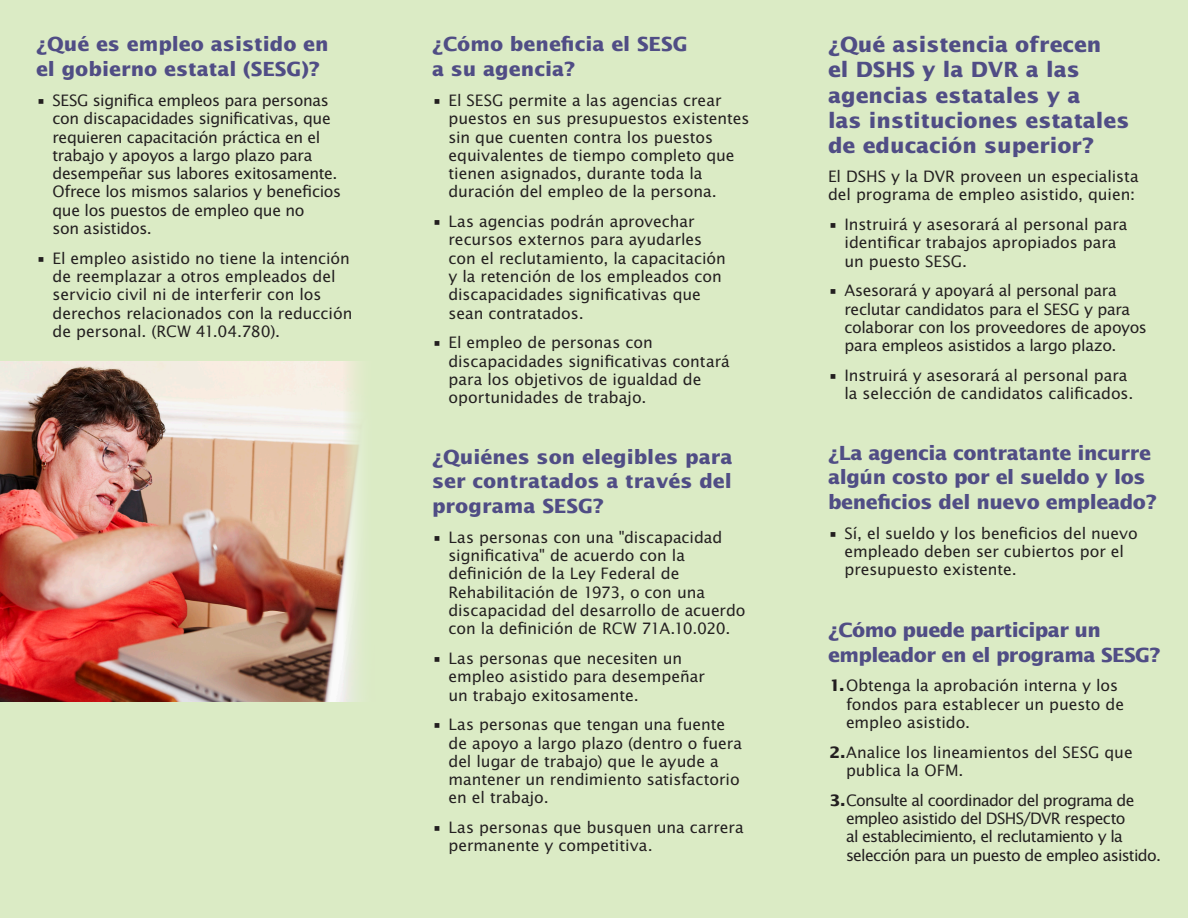
<style>
.page{position:relative;width:1188px;height:918px;background:#dbebc5}
.page>*{position:absolute;margin:0;border:0;box-sizing:border-box;transform-origin:0 0}
.t1{font:700 21px/25.2px "Lucida Sans Std";color:#504d85}
.t2{font:700 19.5px/25.2px "Lucida Sans Std";color:#504d85}
.t3{font:700 19.5px/23.4px "Lucida Sans Std";letter-spacing:-.02em;color:#504d85}
.t4{font:700 19.5px/25.2px "Lucida Sans Std";letter-spacing:-.03em;color:#504d85}
.t5{font:15.75px/18.3px "Lucida Sans Std";letter-spacing:-.01em;color:#231f20}
.t6{font:15.75px/18.3px "Lucida Sans Std";letter-spacing:-.045em;color:#231f20}
.s1{font-weight:700}
</style>
<div class="page">
<img style="left:0;top:362px;width:343px;height:340px">
<p class="t2" style="left:36px;top:32px;width:294px">¿Qué es empleo asistido en el gobierno estatal (SESG)?</p>
<p class="t5" style="left:52px;top:91px;width:290px;text-indent:-16px">• SESG significa empleos para personas con discapacidades significativas, que requieren capacitación práctica en el trabajo y apoyos a largo plazo para desempeñar sus labores exitosamente.<br>Ofrece los mismos salarios y beneficios que los puestos de empleo que no<br>son asistidos.</p>
<p class="t5" style="left:52px;top:249px;width:301px;text-indent:-16px">• El empleo asistido no tiene la intención de reemplazar a otros empleados del servicio civil ni de interferir con los derechos relacionados con la reducción de personal. (RCW 41.04.780).</p>
<p class="t2" style="left:432px;top:32px;width:257px">¿Cómo beneficia el SESG a su agencia?</p>
<p class="t5" style="left:448px;top:91px;width:303px;text-indent:-16px">• El SESG permite a las agencias crear puestos en sus presupuestos existentes sin que cuenten contra los puestos equivalentes de tiempo completo que tienen asignados, durante toda la duración del empleo de la persona.</p>
<p class="t5" style="left:448px;top:213px;width:279px;text-indent:-16px">• Las agencias podrán aprovechar recursos externos para ayudarles con el reclutamiento, la capacitación y la retención de los empleados con discapacidades significativas que sean contratados.</p>
<p class="t5" style="left:448px;top:334px;width:283px;text-indent:-16px">• El empleo de personas con discapacidades significativas contará para los objetivos de igualdad de oportunidades de trabajo.</p>
<p class="t2" style="left:432px;top:446px;width:302px;line-height:23.4px">¿Quiénes son elegibles para ser contratados a través del</p>
<p class="t2" style="left:432px;top:494px;width:174px">programa SESG?</p>
<p class="t5" style="left:448px;top:528px;width:299px;text-indent:-16px">• Las personas con una "discapacidad significativa" de acuerdo con la definición de la Ley Federal de Rehabilitación de 1973, o con una discapacidad del desarrollo de acuerdo con la definición de RCW 71A.10.020.</p>
<p class="t5" style="left:448px;top:649px;width:258px;text-indent:-16px">• Las personas que necesiten un empleo asistido para desempeñar un trabajo exitosamente.</p>
<p class="t5" style="left:448px;top:716px;width:295px;text-indent:-16px">• Las personas que tengan una fuente de apoyo a largo plazo (dentro o fuera del lugar de trabajo) que le ayude a mantener un rendimiento satisfactorio en el trabajo.</p>
<p class="t5" style="left:448px;top:819px;width:297px;text-indent:-16px">• Las personas que busquen una carrera permanente y competitiva.</p>
<p class="t1" style="left:828px;top:33px;width:303px">¿Qué asistencia ofrecen<br>el DSHS y la DVR a las agencias estatales y a<br>las instituciones estatales de educación superior?</p>
<p class="t5" style="left:828px;top:168px;width:312px">El DSHS y la DVR proveen un especialista del programa de empleo asistido, quien:</p>
<p class="t5" style="left:844px;top:216px;width:285px;text-indent:-16px">• Instruirá y asesorará al personal para identificar trabajos apropiados para un puesto SESG.</p>
<p class="t5" style="left:844px;top:282px;width:304px;text-indent:-16px">• Asesorará y apoyará al personal para reclutar candidatos para el SESG y para colaborar con los proveedores de apoyos para empleos asistidos a largo plazo.</p>
<p class="t5" style="left:844px;top:366px;width:290px;text-indent:-16px">• Instruirá y asesorará al personal para la selección de candidatos calificados.</p>
<p class="t3" style="left:828px;top:442px;width:325px">¿La agencia contratante incurre algún costo por el sueldo y los</p>
<p class="t3" style="left:828px;top:491px;width:330px">beneficios del nuevo empleado?</p>
<p class="t5" style="left:844px;top:524px;width:295px;text-indent:-16px">• Sí, el sueldo y los beneficios del nuevo empleado deben ser cubiertos por el presupuesto existente.</p>
<p class="t4" style="left:828px;top:617px;width:334px">¿Cómo puede participar un empleador en el programa SESG?</p>
<p class="t5" style="left:846px;top:677px;width:280px;text-indent:-16px"><span class="s1">1.</span>Obtenga la aprobación interna y los fondos para establecer un puesto de empleo asistido.</p>
<p class="t5" style="left:846px;top:743px;width:288px;text-indent:-16px"><span class="s1">2.</span>Analice los lineamientos del SESG que publica la OFM.</p>
<p class="t6" style="left:846px;top:791px;width:316px;text-indent:-16px"><span class="s1">3.</span>Consulte al coordinador del programa de empleo asistido del DSHS/DVR respecto<br>al establecimiento, el reclutamiento y la selección para un puesto de empleo asistido.</p>
</div>
